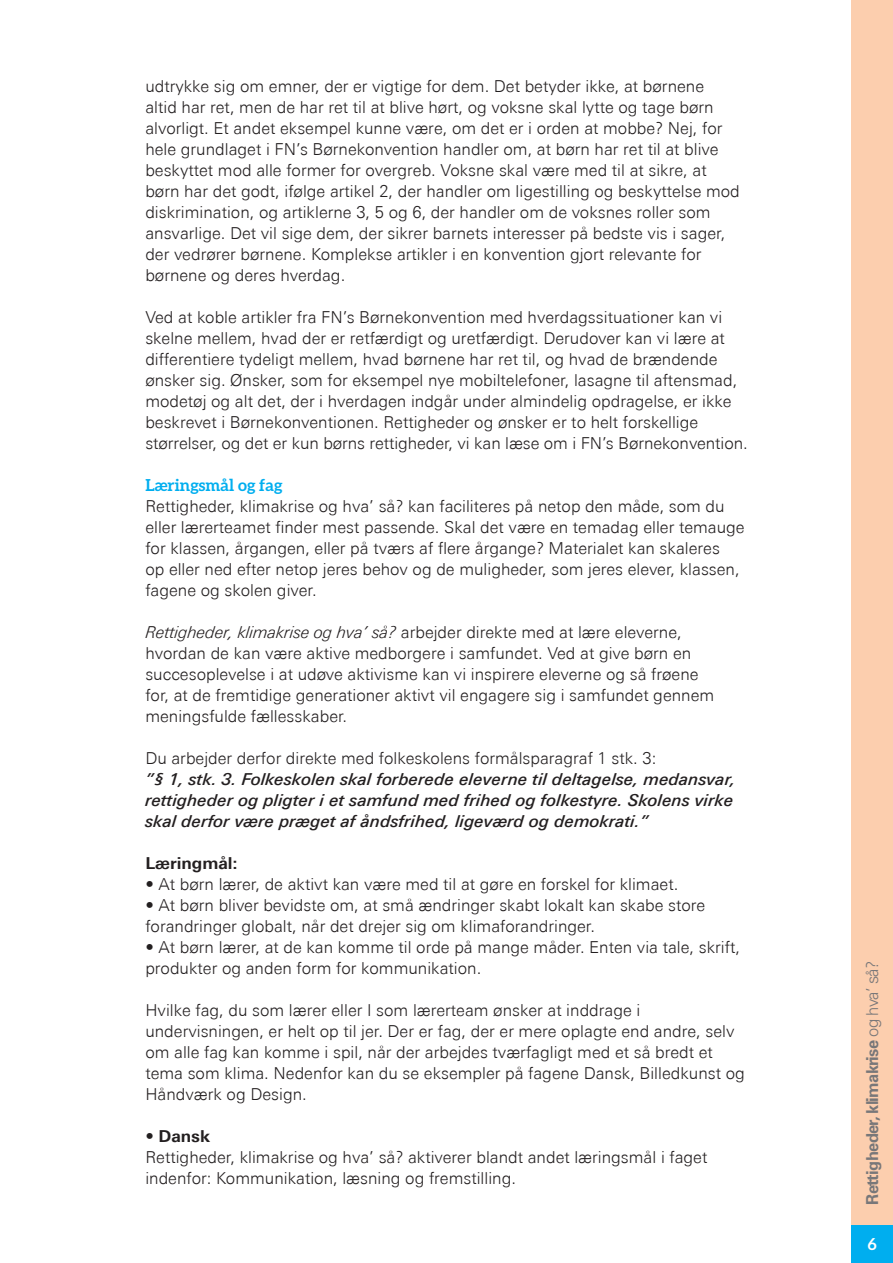
<style>
.page{position:relative;width:893px;height:1263px;background:#fff}
.page>*{position:absolute;margin:0;border:0;box-sizing:border-box;transform-origin:0 0}
.t1{font:300 16.5px/21px "Univers Next Pro";color:#231f20}
.t2{font:italic 500 16.5px/21px "Univers Next Pro";color:#231f20}
.t3{font:700 16.5px "Univers LT Pro 65";letter-spacing:-.04em;color:#787779}
.t4{font:700 16.5px "Aleo";color:#00aeef}
.t5{font:700 16.5px "Univers Next Pro";color:#231f20}
.t6{font:700 16.5px "Aleo";color:#fff}
.s1{font-style:italic}
.s2{font-weight:700}
.s3{font-family:"Univers LT Pro 45";font-weight:300}
</style>
<div class="page">
<div style="left:851px;top:0;width:42px;height:1263px;background:#fcceae"></div>
<div style="left:851px;top:1226px;width:42px;height:37px;background:#00aeef"></div>
<p class="t1" style="left:145px;top:75px;width:596px">udtrykke sig om emner, der er vigtige for dem. Det betyder ikke, at børnene altid har ret, men de har ret til at blive hørt, og voksne skal lytte og tage børn alvorligt. Et andet eksempel kunne være, om det er i orden at mobbe? Nej, for hele grundlaget i FN’s Børnekonvention handler om, at børn har ret til at blive beskyttet mod alle former for overgreb. Voksne skal være med til at sikre, at børn har det godt, ifølge artikel 2, der handler om ligestilling og beskyttelse mod diskrimination, og artiklerne 3, 5 og 6, der handler om de voksnes roller som ansvarlige. Det vil sige dem, der sikrer barnets interesser på bedste vis i sager, der vedrører børnene. Komplekse artikler i en konvention gjort relevante for børnene og deres hverdag.</p>
<p class="t1" style="left:145px;top:306px;width:604px">Ved at koble artikler fra FN’s Børnekonvention med hverdagssituationer kan vi skelne mellem, hvad der er retfærdigt og uretfærdigt. Derudover kan vi lære at differentiere tydeligt mellem, hvad børnene har ret til, og hvad de brændende ønsker sig. Ønsker, som for eksempel nye mobiltelefoner, lasagne til aftensmad, modetøj og alt det, der i hverdagen indgår under almindelig opdragelse, er ikke beskrevet i Børnekonventionen. Rettigheder og ønsker er to helt forskellige størrelser, og det er kun børns rettigheder, vi kan læse om i FN’s Børnekonvention.</p>
<p class="t4" style="left:145px;top:475px;width:139px">Læringsmål og fag</p>
<p class="t1" style="left:145px;top:495px;width:601px">Rettigheder, klimakrise og hva’ så? kan faciliteres på netop den måde, som du eller lærerteamet finder mest passende. Skal det være en temadag eller temauge for klassen, årgangen, eller på tværs af flere årgange? Materialet kan skaleres<br>op eller ned efter netop jeres behov og de muligheder, som jeres elever, klassen, fagene og skolen giver.</p>
<p class="t1" style="left:145px;top:621px;width:570px"><span class="s1">Rettigheder, klimakrise og hva’ så?</span> arbejder direkte med at lære eleverne, hvordan de kan være aktive medborgere i samfundet. Ved at give børn en succesoplevelse i at udøve aktivisme kan vi inspirere eleverne og så frøene for, at de fremtidige generationer aktivt vil engagere sig i samfundet gennem meningsfulde fællesskaber.</p>
<p class="t1" style="left:145px;top:747px;width:512px">Du arbejder derfor direkte med folkeskolens formålsparagraf 1 stk. 3:</p>
<p class="t2" style="left:145px;top:768px;width:592px">”§ 1, stk. 3. Folkeskolen skal forberede eleverne til deltagelse, medansvar, rettigheder og pligter i et samfund med frihed og folkestyre. Skolens virke skal derfor være præget af åndsfrihed, ligeværd og demokrati.”</p>
<p class="t5" style="left:145px;top:853px;width:94px">Læringmål:</p>
<p class="t1" style="left:145px;top:873px;width:534px">• At børn lærer, de aktivt kan være med til at gøre en forskel for klimaet.</p>
<p class="t1" style="left:145px;top:894px;width:562px">• At børn bliver bevidste om, at små ændringer skabt lokalt kan skabe store forandringer globalt, når det drejer sig om klimaforandringer.</p>
<p class="t1" style="left:145px;top:936px;width:596px">• At børn lærer, at de kan komme til orde på mange måder. Enten via tale, skrift, produkter og anden form for kommunikation.</p>
<p class="t1" style="left:145px;top:999px;width:601px">Hvilke fag, du som lærer eller I som lærerteam ønsker at inddrage i undervisningen, er helt op til jer. Der er fag, der er mere oplagte end andre, selv om alle fag kan komme i spil, når der arbejdes tværfagligt med et så bredt et tema som klima. Nedenfor kan du se eksempler på fagene Dansk, Billedkunst og Håndværk og Design.</p>
<p class="t1" style="left:145px;top:1125px;width:564px">• <span class="s2">Dansk<br></span>Rettigheder, klimakrise og hva’ så? aktiverer blandt andet læringsmål i faget indenfor: Kommunikation, læsning og fremstilling.</p>
<p class="t3" style="left:862px;top:1205px;width:245px;rotate:-90deg">Rettigheder, klimakrise <span class="s3">og hva’ så?</span></p>
<p class="t6" style="left:868px;top:1234px;width:10px">6</p>
</div>
